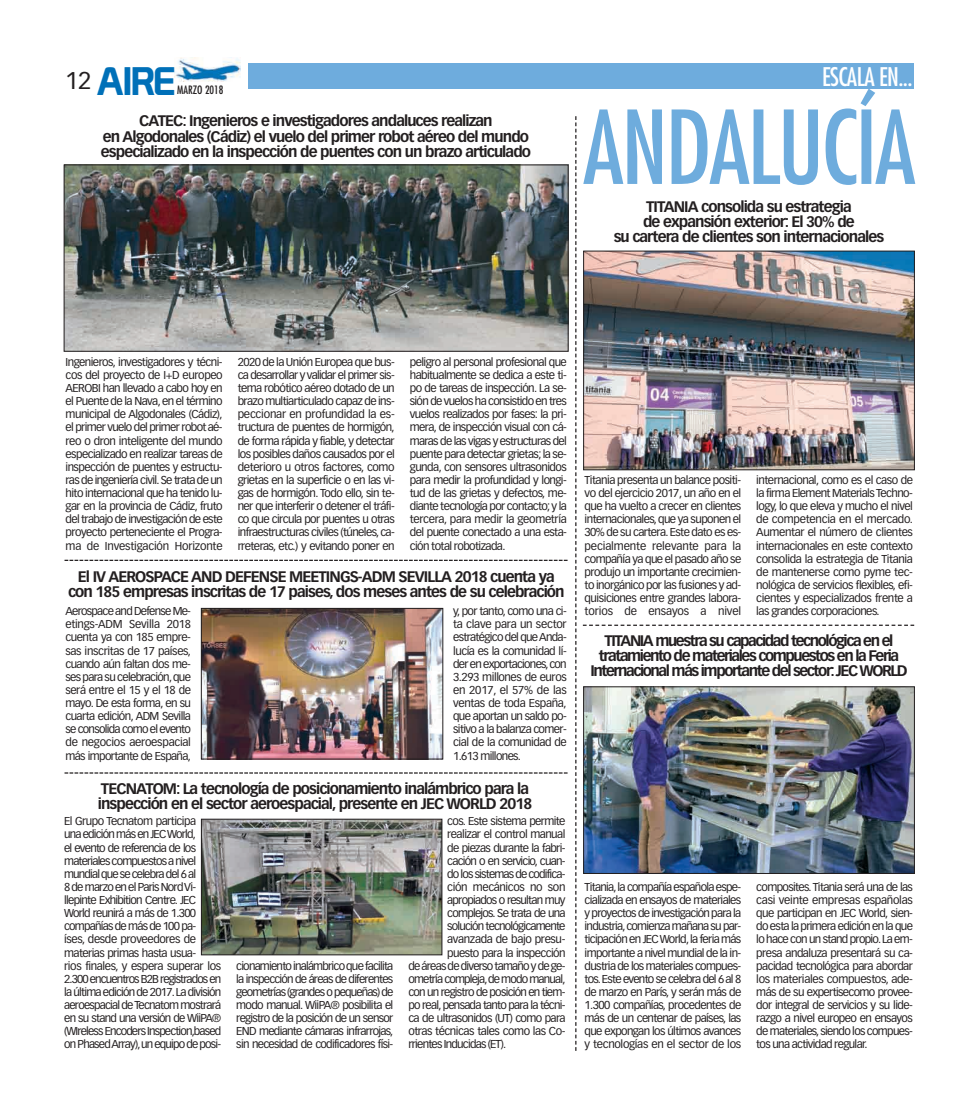
<style>
.page{position:relative;width:978px;height:1120px;background:#fff}
.page>*{position:absolute;margin:0;border:0;box-sizing:border-box;transform-origin:0 0}
.t1{font:condensed 98.75px "Futura";letter-spacing:-.025em;color:#6eacdd}
.t2{font:38.88px "Prototype";color:#0070b8}
.t3{font:condensed 25px "Futura";letter-spacing:-.025em;color:#fff}
.t4{font:700 15px/15px "Vectora LH";letter-spacing:-.06em;color:#231f20;text-align:center}
.t5{font:700 15px/15px "Vectora LH";letter-spacing:-.095em;color:#231f20;text-align:center}
.t6{font:11.25px/13.1px "Vectora LH";letter-spacing:-.06em;color:#231f20;text-align:justify}
.t7{font:11.25px "Vectora LH";letter-spacing:-.035em;color:#231f20}
.t8{font:11.25px "Vectora LH";letter-spacing:-.04em;color:#231f20}
.t9{font:condensed 11.25px "Futura";color:#231f20}
</style>
<div class="page">
<img style="left:174px;top:58px;width:66px;height:23px">
<div style="left:249px;top:64px;width:665px;height:25px;background:#6eacdd"></div>
<svg style="left:575px;top:116px;width:1px;height:935px"></svg>
<img style="left:66px;top:167px;width:500px;height:182px">
<div style="left:64px;top:165px;width:504px;height:186px;border:1px solid #231f20"></div>
<img style="left:203px;top:610px;width:238px;height:147px">
<div style="left:201px;top:608px;width:242px;height:151px;border:1px solid #231f20"></div>
<img style="left:585px;top:253px;width:328px;height:215px">
<div style="left:583px;top:251px;width:332px;height:219px;border:1px solid #231f20"></div>
<img style="left:585px;top:688px;width:328px;height:184px">
<div style="left:583px;top:686px;width:332px;height:188px;border:1px solid #231f20"></div>
<svg style="left:65px;top:560px;width:503px;height:1px"></svg>
<svg style="left:65px;top:772px;width:503px;height:1px"></svg>
<svg style="left:583px;top:624px;width:331px;height:2px"></svg>
<img style="left:203px;top:821px;width:237px;height:132px">
<div style="left:201px;top:819px;width:241px;height:136px;border:1px solid #231f20"></div>
<p class="t2" style="left:65px;top:58px;width:112px"><sup>12</sup> AIRE</p>
<p class="t9" style="left:177px;top:85px;width:48px">MARZO 2018</p>
<p class="t4" style="left:101px;top:115px;width:432px">CATEC: Ingenieros e investigadores andaluces realizan<br>en Algodonales (Cádiz) el vuelo del primer robot aéreo del mundo especializado en la inspección de puentes con un brazo articulado</p>
<p class="t3" style="left:822px;top:65px;width:92px">ESCALA EN...</p>
<p class="t1" style="left:583px;top:102px;width:334px">ANDALUCÍA</p>
<p class="t4" style="left:614px;top:200px;width:272px">TITANIA consolida su estrategia<br>de expansión exterior: El 30% de<br>su cartera de clientes son internacionales</p>
<p class="t6" style="left:66px;top:356px;width:159px">Ingenieros, investigadores y técni&shy;cos del proyecto de I+D europeo AEROBI han llevado a cabo hoy en el Puente de la Nava, en el término municipal de Algodonales (Cádiz), el primer vuelo del primer robot aé&shy;reo o dron inteligente del mundo especializado en realizar tareas de inspección de puentes y estructu&shy;ras de ingeniería civil.Se trata de un hito internacional que ha tenido lu&shy;gar en la provincia de Cádiz, fruto del trabajo de investigación de este proyecto perteneciente el Progra&shy;ma de Investigación Horizonte</p>
<p class="t6" style="left:238px;top:356px;width:159px">2020 de la Unión Europea que bus&shy;ca desarrollar y validar el primer sis&shy;tema robótico aéreo dotado de un brazo multiarticulado capaz de ins&shy;peccionar en profundidad la es&shy;tructura de puentes de hormigón, de forma rápida y fiable, y detectar los posibles daños causados por el deterioro u otros factores, como grietas en la superficie o en las vi&shy;gas de hormigón. Todo ello, sin te&shy;ner que interferir o detener el tráfi&shy;co que circula por puentes u otras infraestructuras civiles (túneles,ca&shy;rreteras, etc.) y evitando poner en</p>
<p class="t6" style="left:410px;top:356px;width:159px">peligro al personal profesional que habitualmente se dedica a este ti&shy;po de tareas de inspección. La se&shy;sión de vuelos ha consistido en tres vuelos realizados por fases: la pri&shy;mera, de inspección visual con cá&shy;maras de las vigas y estructuras del puente para detectar grietas; la se&shy;gunda, con sensores ultrasonidos para medir la profundidad y longi&shy;tud de las grietas y defectos, me&shy;diante tecnología por contacto;y la tercera, para medir la geometría del puente conectado a una esta&shy;ción total robotizada.</p>
<p class="t4" style="left:68px;top:570px;width:498px">El IV AEROSPACE AND DEFENSE MEETINGS-ADM SEVILLA 2018 cuenta ya con 185 empresas inscritas de 17 paises, dos meses antes de su celebración</p>
<p class="t6" style="left:65px;top:605px;width:127px">Aerospace and Defense Me&shy;etings-ADM Sevilla 2018 cuenta ya con 185 empre&shy;sas inscritas de 17 países, cuando aún faltan dos me&shy;ses para su celebración,que será entre el 15 y el 18 de mayo. De esta forma, en su cuarta edición, ADM Sevilla se consolida como el evento de negocios aeroespacial más importante de España,</p>
<p class="t6" style="left:453px;top:605px;width:115px">y, por tanto, como una ci&shy;ta clave para un sector estratégico del queAnda&shy;lucía es la comunidad lí&shy;der en exportaciones,con 3.293 millones de euros en 2017, el 57% de las ventas de toda España, que aportan un saldo po&shy;sitivo a la balanza comer&shy;cial de la comunidad de 1.613 millones.</p>
<p class="t4" style="left:98px;top:782px;width:436px;text-align:left">TECNATOM: La tecnología de posicionamiento inalámbrico para la inspección en el sector aeroespacial, presente en JEC WORLD 2018</p>
<p class="t6" style="left:64px;top:815px;width:159px;text-align:left">El Grupo Tecnatom participa<br>una edición más en JECWorld,<br>el evento de referencia de los materiales compuestos a nivel mundial que se celebra del 6 al<br>8 de marzo en el Paris NordVi&shy;llepinte Exhibition Centre. JEC<br>World reunirá a más de 1.300 compañías de más de 100 pa-<br>íses, desde proveedores de materias primas hasta usua-<br>rios finales, y espera superar los<br>2.300 encuentros B2B registrados en la última edición de 2017.La división aeroespacial deTecnatom mostrará en su stand una versión de WiiPA® (WIreless Encoders Inspection,based on PhasedArray),un equipo de posi-</p>
<p class="t6" style="left:236px;top:960px;width:159px">cionamiento inalámbrico que facilita la inspección de áreas de diferentes geometrías (grandes o pequeñas) de modo manual. WiiPA® posibilita el registro de la posición de un sensor END mediante cámaras infrarrojas, sin necesidad de codificadores físi-</p>
<p class="t6" style="left:447px;top:815px;width:120px">cos. Este sistema permite</p>
<p class="t6" style="left:447px;top:828px;width:120px">realizar el control manual</p>
<p class="t6" style="left:447px;top:841px;width:120px">de piezas durante la fabri-</p>
<p class="t6" style="left:447px;top:855px;width:120px">cación o en servicio, cuan-</p>
<p class="t6" style="left:447px;top:868px;width:120px">do los sistemas de codifica-</p>
<p class="t7" style="left:447px;top:882px;width:120px">ción mecánicos no son</p>
<p class="t6" style="left:447px;top:894px;width:120px">apropiados o resultan muy</p>
<p class="t6" style="left:447px;top:907px;width:120px">complejos. Se trata de una</p>
<p class="t6" style="left:447px;top:920px;width:120px">solución tecnológicamente</p>
<p class="t7" style="left:447px;top:934px;width:120px">avanzada de bajo presu-</p>
<p class="t6" style="left:447px;top:946px;width:120px">puesto para la inspección</p>
<p class="t6" style="left:408px;top:960px;width:159px">de áreas de diverso tamaño y de ge-</p>
<p class="t6" style="left:408px;top:973px;width:159px">ometría compleja,de modo manual,</p>
<p class="t6" style="left:408px;top:986px;width:159px">con un registro de posición en tiem-</p>
<p class="t6" style="left:408px;top:999px;width:159px">po real, pensada tanto para la técni-</p>
<p class="t6" style="left:408px;top:1012px;width:159px">ca de ultrasonidos (UT) como para</p>
<p class="t8" style="left:408px;top:1026px;width:159px">otras técnicas tales como las Co-</p>
<p class="t6" style="left:408px;top:1038px;width:99px">rrientes Inducidas (ET).</p>
<p class="t6" style="left:585px;top:474px;width:158px">Titania presenta un balance positi&shy;vo del ejercicio 2017, un año en el que ha vuelto a crecer en clientes internacionales, que ya suponen el 30% de su cartera. Este dato es es&shy;pecialmente relevante para la compañía ya que el pasado año se produjo un importante crecimien&shy;to inorgánico por las fusiones y ad&shy;quisiciones entre grandes labora&shy;torios de ensayos a nivel</p>
<p class="t6" style="left:756px;top:474px;width:158px">internacional, como es el caso de la firma Element Materials Techno&shy;logy, lo que eleva y mucho el nivel de competencia en el mercado.<br>Aumentar el número de clientes internacionales en este contexto consolida la estrategia de Titania de mantenerse como pyme tec&shy;nológica de servicios flexibles, efi&shy;cientes y especializados frente a las grandes corporaciones.</p>
<p class="t5" style="left:590px;top:634px;width:319px">TITANIA muestra su capacidad tecnológica en el tratamiento de materiales compuestos en la Feria<br>Internacional más importante del sector: JEC WORLD</p>
<p class="t6" style="left:585px;top:881px;width:158px">Titania,la compañía española espe&shy;cializada en ensayos de materiales y proyectos de investigación para la industria,comienza mañana su par&shy;ticipación en JECWorld,la feria más importante a nivel mundial de la in&shy;dustria de los materiales compues&shy;tos.Este evento se celebra del 6 al 8 de marzo en París, y serán más de 1.300 compañías, procedentes de más de un centenar de países, las que expongan los últimos avances y tecnologías en el sector de los</p>
<p class="t6" style="left:756px;top:881px;width:158px">composites.Titania será una de las casi veinte empresas españolas que participan en JEC World, sien&shy;do esta la primera edición en la que lo hace con un stand propio.La em&shy;presa andaluza presentará su ca&shy;pacidad tecnológica para abordar los materiales compuestos, ade&shy;más de su expertisecomo provee&shy;dor integral de servicios y su lide&shy;razgo a nivel europeo en ensayos de materiales,siendo los compues&shy;tos una actividad regular.</p>
</div>
